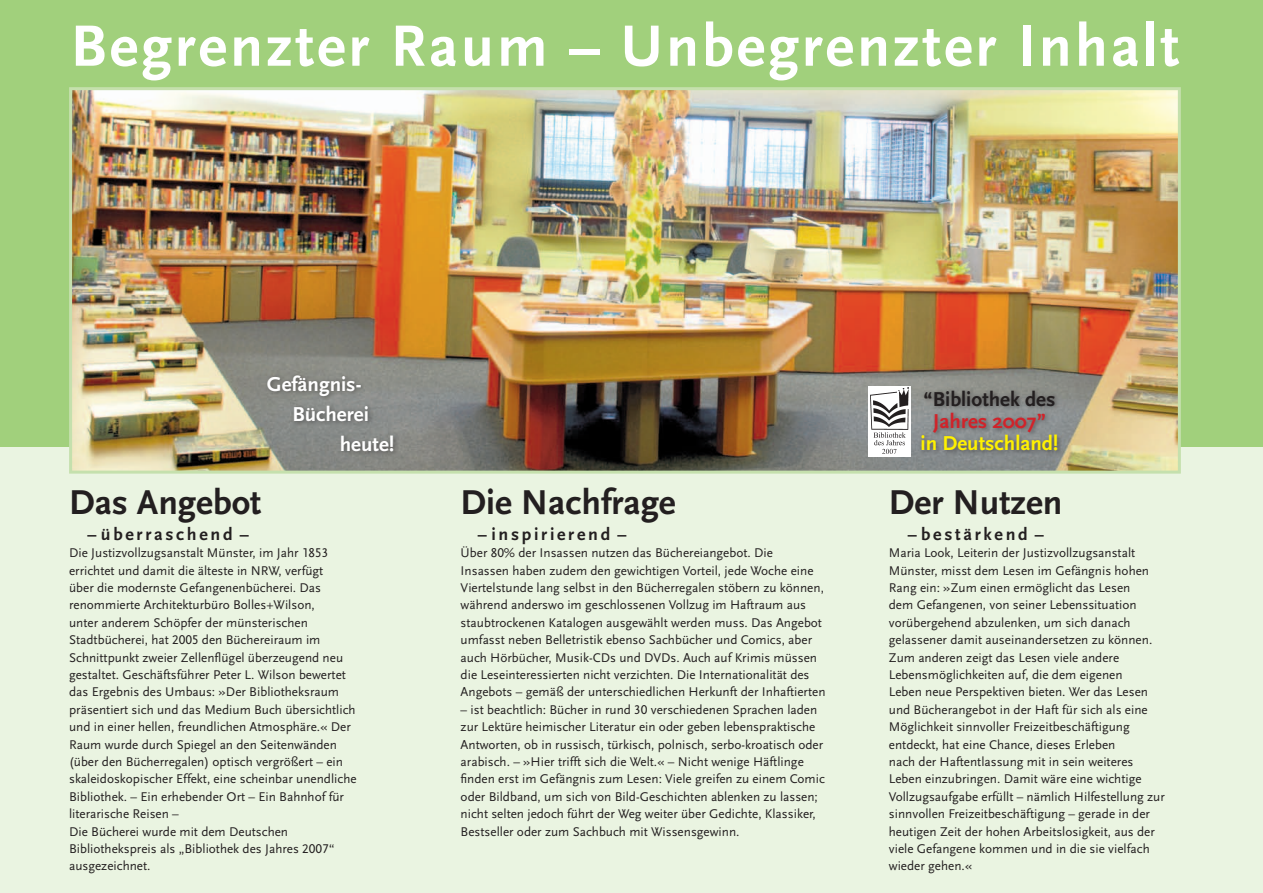
<style>
.page{position:relative;width:1263px;height:893px;background:#eaf4e1}
.page>*{position:absolute;margin:0;border:0;box-sizing:border-box;transform-origin:0 0}
.t1{font:700 60.75px "Scala Sans";letter-spacing:.05em;color:#fff}
.t2{font:700 36px "Scala Sans";color:#231f20}
.t3{font:700 21px "Scala Sans";color:#fff}
.t4{font:700 21px "Scala Sans";color:#231f20}
.t5{font:700 21px "Scala Sans";color:#fff101}
.t6{font:700 21px "Scala Sans";color:#d1232a}
.t7{font:700 18px "Scala Sans";letter-spacing:.15em;color:#231f20}
.t8{font:13.2px/17.4px "Scala Sans LF";color:#231f20}
</style>
<div class="page">
<div style="left:0;top:0;width:1263px;height:446px;background:#a1d07c"></div>
<img style="left:73px;top:91px;width:1104px;height:379px">
<div style="left:69px;top:87px;width:1112px;height:387px;border:3px solid #c5e0ad"></div>
<svg style="left:868px;top:386px;width:43px;height:70px"></svg>
<img style="left:870px;top:387px;width:38px;height:67px">
<div style="left:918px;top:388px;width:144px;height:69px;background:#231f20;opacity:.5"></div>
<div style="left:264px;top:372px;width:135px;height:85px;background:#231f20;opacity:.5"></div>
<h1 class="t1" style="left:71px;top:10px;width:1110px">Begrenzter Raum – Unbegrenzter Inhalt</h1>
<h3 class="t3" style="left:267px;top:371px;width:96px">Gefängnis-</h3>
<h3 class="t3" style="left:292px;top:401px;width:78px">Bücherei</h3>
<h3 class="t3" style="left:340px;top:431px;width:56px">heute!</h3>
<h2 class="t2" style="left:69px;top:481px;width:194px">Das Angebot</h2>
<h3 class="t7" style="left:87px;top:523px;width:163px">– überraschend –</h3>
<p class="t8" style="left:69px;top:544px;width:289px">Die Justizvollzugsanstalt Münster, im Jahr 1853 errichtet und damit die älteste in NRW, verfügt<br>über die modernste Gefangenenbücherei. Das renommierte Architekturbüro Bolles+Wilson,<br>unter anderem Schöpfer der münsterischen Stadtbücherei, hat 2005 den Büchereiraum im Schnittpunkt zweier Zellenflügel überzeugend neu gestaltet. Geschäftsführer Peter L. Wilson bewertet das Ergebnis des Umbaus: »Der Bibliotheksraum präsentiert sich und das Medium Buch übersichtlich und in einer hellen, freundlichen Atmosphäre.« Der Raum wurde durch Spiegel an den Seitenwänden (über den Bücherregalen) optisch vergrößert – ein skaleidoskopischer Effekt, eine scheinbar unendliche Bibliothek. – Ein erhebender Ort – Ein Bahnhof für literarische Reisen –<br>Die Bücherei wurde mit dem Deutschen Bibliothekspreis als „Bibliothek des Jahres 2007“ ausgezeichnet.</p>
<h2 class="t2" style="left:461px;top:481px;width:217px">Die Nachfrage</h2>
<h3 class="t7" style="left:478px;top:523px;width:150px">– inspirierend –</h3>
<p class="t8" style="left:461px;top:544px;width:366px">Über 80% der Insassen nutzen das Büchereiangebot. Die<br>Insassen haben zudem den gewichtigen Vorteil, jede Woche eine Viertelstunde lang selbst in den Bücherregalen stöbern zu können, während anderswo im geschlossenen Vollzug im Haftraum aus staubtrockenen Katalogen ausgewählt werden muss. Das Angebot umfasst neben Belletristik ebenso Sachbücher und Comics, aber auch Hörbücher, Musik-CDs und DVDs. Auch auf Krimis müssen die Leseinteressierten nicht verzichten. Die Internationalität des Angebots – gemäß der unterschiedlichen Herkunft der Inhaftierten</p>
<p class="t8" style="left:461px;top:701px;width:366px">– ist beachtlich: Bücher in rund 30 verschiedenen Sprachen laden zur Lektüre heimischer Literatur ein oder geben lebenspraktische Antworten, ob in russisch, türkisch, polnisch, serbo-kroatisch oder arabisch. – »Hier trifft sich die Welt.« – Nicht wenige Häftlinge finden erst im Gefängnis zum Lesen: Viele greifen zu einem Comic oder Bildband, um sich von Bild-Geschichten ablenken zu lassen; nicht selten jedoch führt der Weg weiter über Gedichte, Klassiker, Bestseller oder zum Sachbuch mit Wissensgewinn.</p>
<h3 class="t4" style="left:924px;top:386px;width:133px">“Bibliothek des</h3>
<h3 class="t6" style="left:933px;top:409px;width:114px">Jahres 2007”</h3>
<h3 class="t5" style="left:921px;top:431px;width:139px">in Deutschland!</h3>
<h2 class="t2" style="left:889px;top:481px;width:175px">Der Nutzen</h2>
<h3 class="t7" style="left:908px;top:523px;width:138px">– bestärkend –</h3>
<p class="t8" style="left:889px;top:544px;width:277px">Maria Look, Leiterin der Justizvollzugsanstalt Münster, misst dem Lesen im Gefängnis hohen Rang ein: »Zum einen ermöglicht das Lesen<br>dem Gefangenen, von seiner Lebenssituation vorübergehend abzulenken, um sich danach gelassener damit auseinandersetzen zu können.<br>Zum anderen zeigt das Lesen viele andere Lebensmöglichkeiten auf, die dem eigenen<br>Leben neue Perspektiven bieten. Wer das Lesen und Bücherangebot in der Haft für sich als eine Möglichkeit sinnvoller Freizeitbeschäftigung entdeckt, hat eine Chance, dieses Erleben<br>nach der Haftentlassung mit in sein weiteres Leben einzubringen. Damit wäre eine wichtige Vollzugsaufgabe erfüllt – nämlich Hilfestellung zur sinnvollen Freizeitbeschäftigung – gerade in der heutigen Zeit der hohen Arbeitslosigkeit, aus der viele Gefangene kommen und in die sie vielfach wieder gehen.«</p>
</div>
